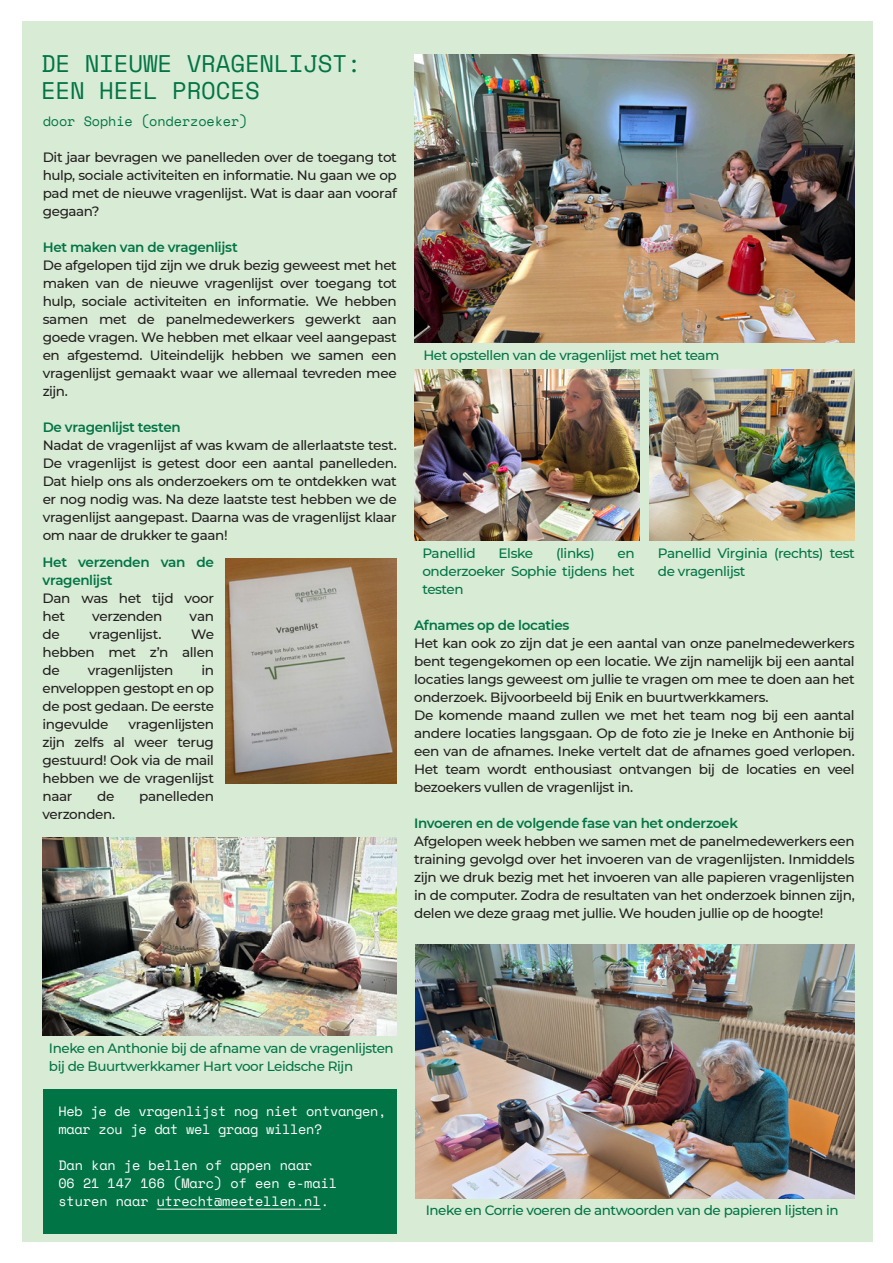
<style>
.page{position:relative;width:893px;height:1263px;background:#fff}
.page>*{position:absolute;margin:0;border:0;box-sizing:border-box;transform-origin:0 0}
.t1{font:24px "Space Mono";letter-spacing:-.005em;color:#017446}
.Copy{font:500 13.5px/18px "Montserrat";letter-spacing:-.03em;color:#231f20;text-align:justify}
.Copy-2{font:500 13.5px/18px "Montserrat";letter-spacing:-.03em;color:#017446}
.Credits{font:13.5px/18px "Space Mono";letter-spacing:-.005em;color:#fff}
.Copy-3{font:600 13.5px/18px "Montserrat";letter-spacing:-.025em;color:#017446}
.Credits-2{font:13.5px "Space Mono";letter-spacing:-.005em;color:#017446}
</style>
<div class="page">
<div style="left:22px;top:21px;width:851px;height:1221px;background:#d8ebd4"></div>
<img style="left:415px;top:54px;width:440px;height:288px">
<img style="left:43px;top:837px;width:354px;height:198px">
<img style="left:415px;top:369px;width:225px;height:171px">
<img style="left:225px;top:559px;width:172px;height:224px">
<img style="left:649px;top:369px;width:206px;height:171px">
<img style="left:416px;top:945px;width:439px;height:254px">
<div style="left:43px;top:1089px;width:354px;height:144px;background:#017446"></div>
<hr style="left:157px;top:1209px;width:164px;height:1px;background:#fff">
<h1 class="t1" style="left:41px;top:46px;width:322px">DE NIEUWE VRAGENLIJST:</h1>
<h1 class="t1" style="left:41px;top:73px;width:220px">EEN HEEL PROCES</h1>
<p class="Credits-2" style="left:43px;top:111px;width:206px">door Sophie (onderzoeker)</p>
<p class="Copy" style="left:43px;top:148px;width:356px">Dit jaar bevragen we panelleden over de toegang tot hulp, sociale activiteiten en informatie. Nu gaan we op pad met de nieuwe vragenlijst. Wat is daar aan vooraf gegaan?</p>
<p class="Copy-3" style="left:43px;top:238px;width:197px">Het maken van de vragenlijst</p>
<p class="Copy" style="left:43px;top:256px;width:356px">De afgelopen tijd zijn we druk bezig geweest met het maken van de nieuwe vragenlijst over toegang tot hulp, sociale activiteiten en informatie. We hebben samen met de panelmedewerkers gewerkt aan goede vragen. We hebben met elkaar veel aangepast en afgestemd. Uiteindelijk hebben we samen een vragenlijst gemaakt waar we allemaal tevreden mee zijn.</p>
<p class="Copy-3" style="left:43px;top:418px;width:139px">De vragenlijst testen</p>
<p class="Copy" style="left:43px;top:436px;width:356px">Nadat de vragenlijst af was kwam de allerlaatste test.<br>De vragenlijst is getest door een aantal panelleden.<br>Dat hielp ons als onderzoekers om te ontdekken wat er nog nodig was. Na deze laatste test hebben we de vragenlijst aangepast. Daarna was de vragenlijst klaar om naar de drukker te gaan!</p>
<p class="Copy-3" style="left:43px;top:553px;width:173px">Het verzenden van de vragenlijst</p>
<p class="Copy" style="left:43px;top:589px;width:173px">Dan was het tijd voor het</p>
<p class="Copy" style="left:92px;top:607px;width:72px">verzenden</p>
<p class="Copy" style="left:190px;top:607px;width:26px">van</p>
<p class="Copy" style="left:43px;top:625px;width:19px">de</p>
<p class="Copy" style="left:89px;top:625px;width:73px">vragenlijst.</p>
<p class="Copy" style="left:43px;top:625px;width:173px;text-indent:149px">We hebben met z’n allen de</p>
<p class="Copy" style="left:43px;top:661px;width:173px;text-indent:159px">in enveloppen gestopt en op de post gedaan. De eerste ingevulde</p>
<p class="Copy" style="left:88px;top:661px;width:87px">vragenlijsten</p>
<p class="Copy" style="left:43px;top:715px;width:173px;text-indent:86px">vragenlijsten zijn zelfs al weer terug gestuurd! Ook via de mail hebben we de vragenlijst naar</p>
<p class="Copy" style="left:97px;top:787px;width:19px">de</p>
<p class="Copy" style="left:139px;top:787px;width:76px">panelleden</p>
<p class="Copy" style="left:43px;top:805px;width:74px">verzonden.</p>
<p class="Copy-2" style="left:423px;top:346px;width:298px">Het opstellen van de vragenlijst met het team</p>
<p class="Copy-2" style="left:422px;top:544px;width:55px">Panellid</p>
<p class="Copy-2" style="left:499px;top:544px;width:36px">Elske</p>
<p class="Copy-2" style="left:556px;top:544px;width:40px">(links)</p>
<p class="Copy-2" style="left:422px;top:544px;width:214px;text-align:justify;text-indent:195px">en onderzoeker Sophie tijdens het testen</p>
<p class="Copy-2" style="left:658px;top:544px;width:198px">Panellid Virginia (rechts) test de vragenlijst</p>
<p class="Copy-3" style="left:414px;top:616px;width:157px">Afnames op de locaties</p>
<p class="Copy" style="left:414px;top:634px;width:442px">Het kan ook zo zijn dat je een aantal van onze panelmedewerkers bent tegengekomen op een locatie. We zijn namelijk bij een aantal locaties langs geweest om jullie te vragen om mee te doen aan het onderzoek. Bijvoorbeeld bij Enik en buurtwerkkamers.</p>
<p class="Copy" style="left:414px;top:706px;width:442px">De komende maand zullen we met het team nog bij een aantal andere locaties langsgaan. Op de foto zie je Ineke en Anthonie bij een van de afnames. Ineke vertelt dat de afnames goed verlopen.<br>Het team wordt enthousiast ontvangen bij de locaties en veel bezoekers vullen de vragenlijst in.</p>
<p class="Copy-3" style="left:414px;top:814px;width:325px">Invoeren en de volgende fase van het onderzoek</p>
<p class="Copy" style="left:414px;top:832px;width:442px">Afgelopen week hebben we samen met de panelmedewerkers een training gevolgd over het invoeren van de vragenlijsten. Inmiddels zijn we druk bezig met het invoeren van alle papieren vragenlijsten in de computer. Zodra de resultaten van het onderzoek binnen zijn, delen we deze graag met jullie. We houden jullie op de hoogte!</p>
<p class="Copy-2" style="left:49px;top:1039px;width:346px">Ineke en Anthonie bij de afname van de vragenlijsten bij de Buurtwerkkamer Hart voor Leidsche Rijn</p>
<p class="Credits" style="left:58px;top:1102px;width:329px">Heb je de vragenlijst nog niet ontvangen, maar zou je dat wel graag willen?</p>
<p class="Credits" style="left:58px;top:1156px;width:256px">Dan kan je bellen of appen naar</p>
<p class="Credits" style="left:58px;top:1174px;width:280px">06 21 147 166 (Marc) of een e-mail sturen naar utrecht@meetellen.nl.</p>
<p class="Copy-2" style="left:426px;top:1201px;width:415px">Ineke en Corrie voeren de antwoorden van de papieren lijsten in</p>
</div>
